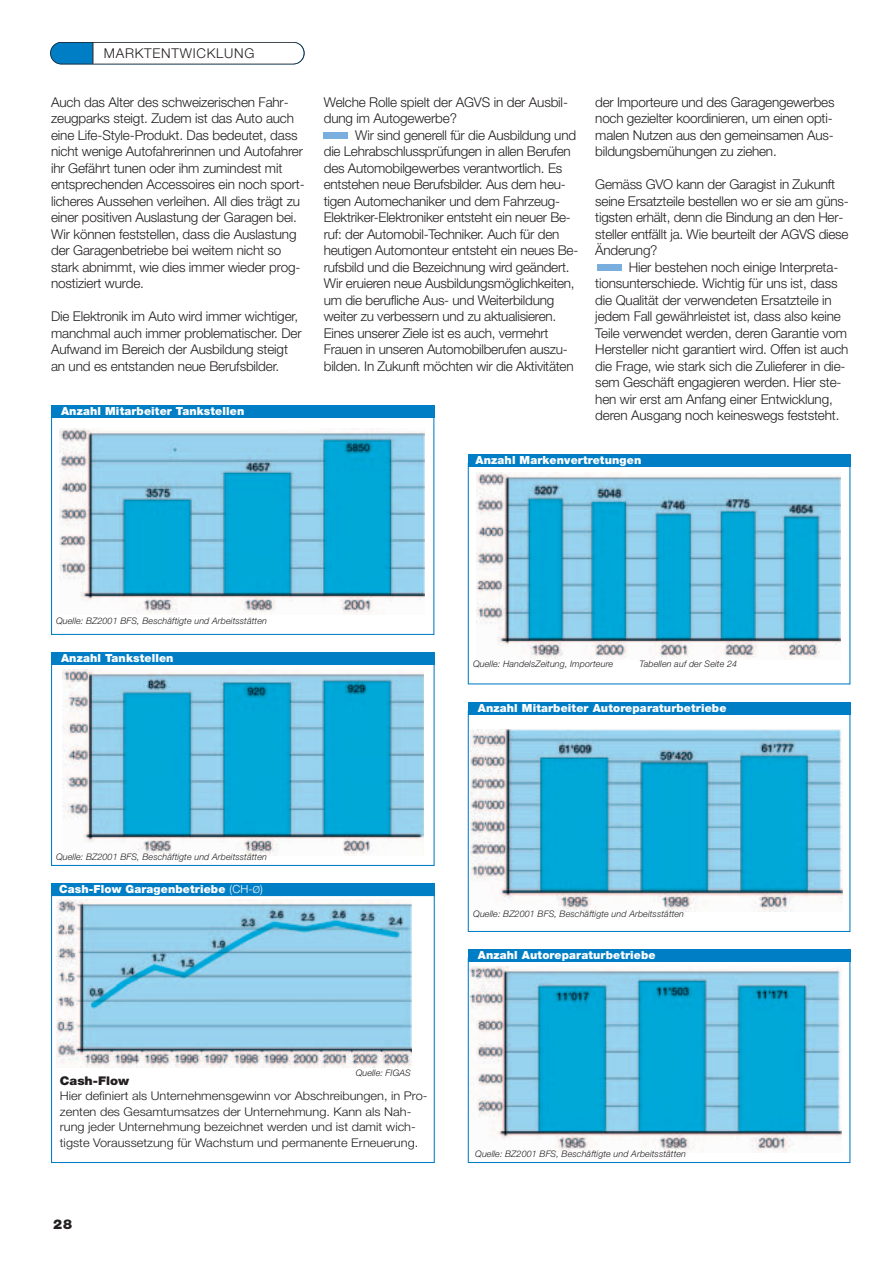
<style>
.page{position:relative;width:893px;height:1263px;background:#fff}
.page>*{position:absolute;margin:0;border:0;box-sizing:border-box;transform-origin:0 0}
.t1{font:300 13.5px/16.5px "Helvetica Neue";letter-spacing:-.01em;color:#231f20}
.t2{font:300 13.5px "Helvetica Neue";letter-spacing:.055em;color:#231f20}
.t3{font:900 13.5px "Helvetica Neue";color:#231f20}
.t4{font:300 12px/15.6px "Helvetica Neue";color:#231f20;scale:1.06 1}
.t5{font:900 12px "Helvetica Neue";color:#231f20;scale:1.06 1}
.t6{font:900 11.25px "Helvetica Neue";letter-spacing:.015em;color:#fff}
.t7{font:italic 300 9px "Helvetica Neue";letter-spacing:.01em;color:#231f20}
.s1{font-weight:300}
.s2{font-weight:300;font-size:9.75px}
</style>
<div class="page">
<div style="left:50px;top:42px;width:255px;height:22px;background:#007ec5;border-radius:11px"></div>
<div style="left:50px;top:42px;width:255px;height:22px;border:2px solid #231f20;border-radius:11px"></div>
<svg style="left:93px;top:42px;width:211px;height:22px"></svg>
<div style="left:323px;top:132px;width:25px;height:7px;background:#7aaede"></div>
<img style="left:60px;top:428px;width:364px;height:187px">
<div style="left:51px;top:405px;width:384px;height:13px;background:#007ec5"></div>
<img style="left:470px;top:730px;width:373px;height:181px">
<div style="left:468px;top:702px;width:382px;height:13px;background:#007ec5"></div>
<img style="left:476px;top:473px;width:365px;height:186px">
<div style="left:468px;top:454px;width:382px;height:13px;background:#007ec5"></div>
<img style="left:63px;top:669px;width:360px;height:187px">
<div style="left:51px;top:652px;width:384px;height:13px;background:#007ec5"></div>
<img style="left:470px;top:966px;width:371px;height:186px">
<div style="left:468px;top:949px;width:382px;height:12px;background:#007ec5"></div>
<img style="left:57px;top:899px;width:355px;height:168px">
<div style="left:51px;top:895px;width:384px;height:268px;border:1px solid #007ec5"></div>
<div style="left:51px;top:883px;width:384px;height:13px;background:#007ec5"></div>
<div style="left:597px;top:264px;width:24px;height:7px;background:#7aaede"></div>
<p class="t2" style="left:104px;top:48px;width:152px">MARKTENTWICKLUNG</p>
<p class="t1" style="left:51px;top:95px;width:255px">Auch das Alter des schweizerischen Fahr&shy;zeugparks steigt. Zudem ist das Auto auch eine Life-Style-Produkt. Das bedeutet, dass nicht wenige Autofahrerinnen und Autofahrer ihr Gefährt tunen oder ihm zumindest mit entsprechenden Accessoires ein noch sport&shy;licheres Aussehen verleihen. All dies trägt zu einer positiven Auslastung der Garagen bei.<br>Wir können feststellen, dass die Auslastung der Garagenbetriebe bei weitem nicht so stark abnimmt, wie dies immer wieder prog&shy;nostiziert wurde.</p>
<p class="t1" style="left:51px;top:310px;width:252px">Die Elektronik im Auto wird immer wichtiger, manchmal auch immer problematischer. Der Aufwand im Bereich der Ausbildung steigt an und es entstanden neue Berufsbilder.</p>
<p class="t6" style="left:61px;top:407px;width:185px">Anzahl Mitarbeiter Tankstellen</p>
<p class="t1" style="left:324px;top:95px;width:246px">Welche Rolle spielt der AGVS in der Ausbil&shy;dung im Autogewerbe?</p>
<p class="t1" style="left:324px;top:128px;width:256px;text-indent:31px">Wir sind generell für die Ausbildung und die Lehrabschlussprüfungen in allen Berufen des Automobilgewerbes verantwortlich. Es entstehen neue Berufsbilder. Aus dem heu&shy;tigen Automechaniker und dem Fahrzeug-Elektriker-Elektroniker entsteht ein neuer Be&shy;ruf: der Automobil-Techniker. Auch für den heutigen Automonteur entsteht ein neues Be&shy;rufsbild und die Bezeichnung wird geändert.<br>Wir eruieren neue Ausbildungsmöglichkeiten, um die berufliche Aus- und Weiterbildung weiter zu verbessern und zu aktualisieren.<br>Eines unserer Ziele ist es auch, vermehrt Frauen in unseren Automobilberufen auszu&shy;bilden. In Zukunft möchten wir die Aktivitäten</p>
<p class="t1" style="left:595px;top:95px;width:241px">der Importeure und des Garagengewerbes noch gezielter koordinieren, um einen opti&shy;malen Nutzen aus den gemeinsamen Aus&shy;bildungsbemühungen zu ziehen.</p>
<p class="t1" style="left:595px;top:178px;width:255px">Gemäss GVO kann der Garagist in Zukunft seine Ersatzteile bestellen wo er sie am güns&shy;tigsten erhält, denn die Bindung an den Her&shy;steller entfällt ja. Wie beurteilt der AGVS diese Änderung?</p>
<p class="t1" style="left:595px;top:260px;width:255px;text-indent:33px">Hier bestehen noch einige Interpreta&shy;tionsunterschiede. Wichtig für uns ist, dass die Qualität der verwendeten Ersatzteile in jedem Fall gewährleistet ist, dass also keine Teile verwendet werden, deren Garantie vom Hersteller nicht garantiert wird. Offen ist auch die Frage, wie stark sich die Zulieferer in die&shy;sem Geschäft engagieren werden. Hier ste&shy;hen wir erst am Anfang einer Entwicklung, deren Ausgang noch keineswegs feststeht.</p>
<p class="t6" style="left:475px;top:456px;width:167px">Anzahl Markenvertretungen</p>
<p class="t7" style="left:56px;top:618px;width:212px">Quelle: BZ2001 BFS, Beschäftigte und Arbeitsstätten</p>
<p class="t6" style="left:61px;top:654px;width:114px">Anzahl Tankstellen</p>
<p class="t7" style="left:56px;top:853px;width:212px">Quelle: BZ2001 BFS, Beschäftigte und Arbeitsstätten</p>
<p class="t6" style="left:59px;top:885px;width:205px">Cash-Flow Garagenbetriebe <span class="s1">(CH-</span><span class="s2">Ø</span><span class="s1">)</span></p>
<p class="t7" style="left:473px;top:661px;width:142px">Quelle: HandelsZeitung, Importeure</p>
<p class="t7" style="left:639px;top:661px;width:99px">Tabellen auf der Seite 24</p>
<p class="t6" style="left:478px;top:704px;width:250px">Anzahl Mitarbeiter Autoreparaturbetriebe</p>
<p class="t7" style="left:473px;top:911px;width:212px">Quelle: BZ2001 BFS, Beschäftigte und Arbeitsstätten</p>
<p class="t6" style="left:478px;top:951px;width:179px">Anzahl Autoreparaturbetriebe</p>
<p class="t7" style="left:356px;top:1070px;width:57px">Quelle: FIGAS</p>
<p class="t5" style="left:60px;top:1076px;width:67px">Cash-Flow</p>
<p class="t4" style="left:60px;top:1089px;width:348px">Hier definiert als Unternehmensgewinn vor Abschreibungen, in Pro&shy;zenten des Gesamtumsatzes der Unternehmung. Kann als Nah&shy;rung jeder Unternehmung bezeichnet werden und ist damit wich&shy;tigste Voraussetzung für Wachstum und permanente Erneuerung.</p>
<p class="t3" style="left:53px;top:1219px;width:20px">28</p>
<p class="t7" style="left:475px;top:1150px;width:212px">Quelle: BZ2001 BFS, Beschäftigte und Arbeitsstätten</p>
</div>
